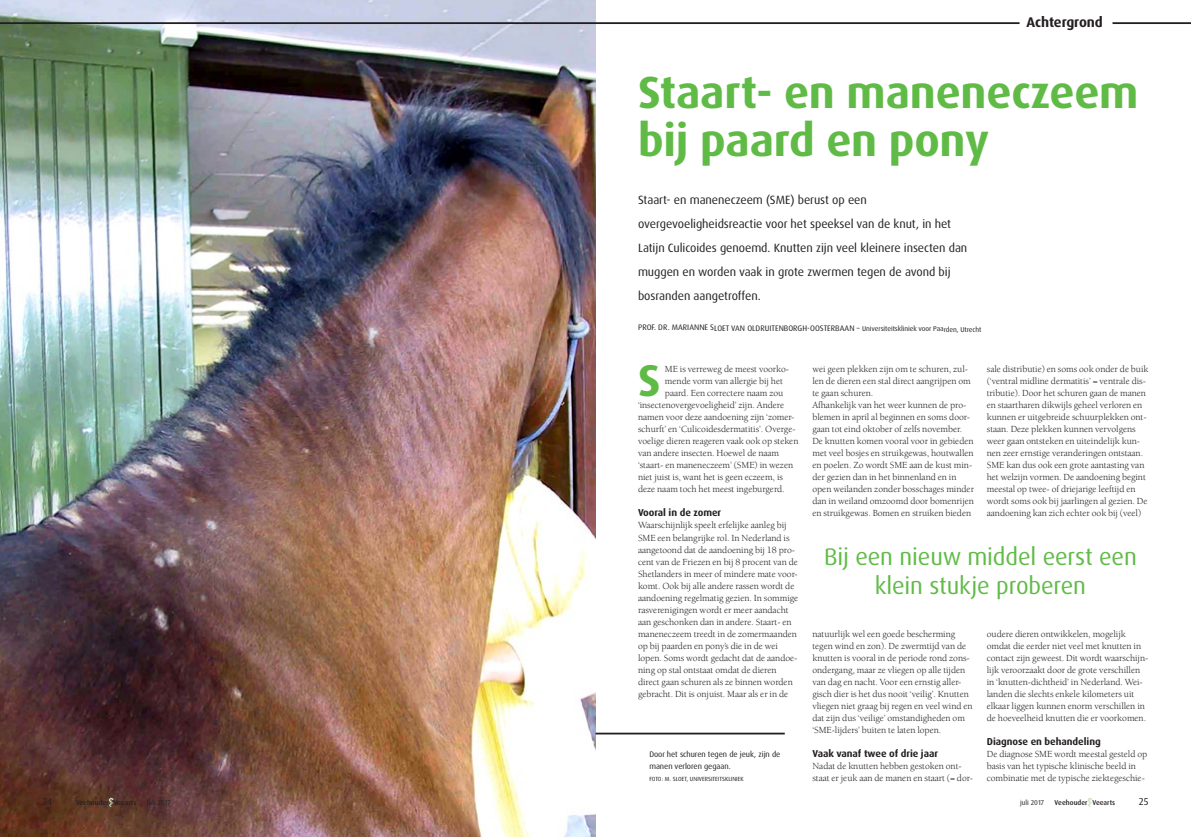
<style>
.page{position:relative;width:1191px;height:837px;background:#fff}
.page>*{position:absolute;margin:0;border:0;box-sizing:border-box;transform-origin:0 0}
.t1{font:700 45px/48px "Dax OT";letter-spacing:-.005em;color:#60bb46}
.t2{font:700 44.5px "Dax OT";color:#60bb46}
.t3{font:24px/29px "Dax OT";letter-spacing:-.005em;color:#60bb46;text-align:center}
.t4{font:700 14px "Dax OT";letter-spacing:-.005em;color:#231f20}
.t5{font:12px/24px "Dax OT";letter-spacing:-.005em;color:#231f20}
.t6{font:700 10px "Dax OT";letter-spacing:-.005em;color:#231f20}
.t7{font:10px "Dax OT";color:#231f20}
.t8{font:9.6px/12px "Berkeley Std";letter-spacing:-.005em;color:#231f20}
.t9{font:8px/12px "Dax OT";letter-spacing:-.005em;color:#231f20}
.t10{font:500 7px "Dax OT";letter-spacing:.005em;color:#231f20}
.t11{font:7px "Dax OT";color:#231f20}
.t12{font:6px "Dax OT";letter-spacing:.005em;color:#231f20}
.s1{font-size:7px}
</style>
<div class="page">
<img style="left:0;top:0;width:595px;height:836px">
<hr style="left:0;top:22px;width:1019px;height:2px;background:#231f20">
<hr style="left:1112px;top:22px;width:79px;height:2px;background:#231f20">
<svg style="left:1088px;top:797px;width:4px;height:9px"></svg>
<svg style="left:109px;top:797px;width:4px;height:9px"></svg>
<hr style="left:595px;top:732px;width:189px;height:2px;background:#231f20">
<h3 class="t4" style="left:1026px;top:13px;width:78px">Achtergrond</h3>
<h1 class="t1" style="left:638px;top:69px;width:502px">Staart- en maneneczeem bij paard en pony</h1>
<p class="t5" style="left:638px;top:188px;width:331px">Staart- en maneneczeem (SME) berust op een overgevoeligheidsreactie voor het speeksel van de knut, in het Latijn Culicoides genoemd. Knutten zijn veel kleinere insecten dan muggen en worden vaak in grote zwermen tegen de avond bij bosranden aangetroffen.</p>
<p class="t9" style="left:638px;top:322px;width:345px">PROF. DR. MARIANNE SLOET VAN OLDRUITENBORGH-OOSTERBAAN – <span class="s1">Universiteits</span><sub>kliniek</sub> <sub>voor</sub> <sub>Paarden,</sub> <sub>Utrecht</sub></p>
<h2 class="t2" style="left:638px;top:352px;width:24px">S</h2>
<p class="t8" style="left:665px;top:363px;width:126px">ME is verreweg de meest voorko-</p>
<p class="t8" style="left:665px;top:375px;width:119px">mende vorm van allergie bij het</p>
<p class="t8" style="left:665px;top:387px;width:120px">paard. Een correctere naam zou</p>
<p class="t8" style="left:638px;top:399px;width:148px">‘insectenovergevoeligheid’ zijn. Andere</p>
<p class="t8" style="left:638px;top:411px;width:158px">namen voor deze aandoening zijn ‘zomer-</p>
<p class="t8" style="left:638px;top:423px;width:159px">schurft’ en ‘Culicoidesdermatitis’. Overge-</p>
<p class="t8" style="left:638px;top:435px;width:162px">voelige dieren reageren vaak ook op steken</p>
<p class="t8" style="left:638px;top:447px;width:143px">van andere insecten. Hoewel de naam</p>
<p class="t8" style="left:638px;top:459px;width:157px">‘staart- en maneneczeem’ (SME) in wezen</p>
<p class="t8" style="left:638px;top:471px;width:146px">niet juist is, want het is geen eczeem, is</p>
<p class="t8" style="left:638px;top:483px;width:148px">deze naam toch het meest ingeburgerd.</p>
<p class="t6" style="left:638px;top:506px;width:85px">Vooral in de zomer</p>
<p class="t8" style="left:638px;top:519px;width:162px">Waarschijnlijk speelt erfelijke aanleg bij SME een belangrijke rol. In Nederland is aangetoond dat de aandoening bij 18 pro&shy;cent van de Friezen en bij 8 procent van de Shetlanders in meer of mindere mate voor&shy;komt. Ook bij alle andere rassen wordt de aandoening regelmatig gezien. In sommige rasverenigingen wordt er meer aandacht aan geschonken dan in andere. Staart- en maneneczeem treedt in de zomermaanden op bij paarden en pony’s die in de wei lopen. Soms wordt gedacht dat de aandoe&shy;ning op stal ontstaat omdat de dieren direct gaan schuren als ze binnen worden gebracht. Dit is onjuist. Maar als er in de</p>
<p class="t9" style="left:649px;top:747px;width:132px">Door het schuren tegen de jeuk, zijn de manen verloren gegaan.</p>
<p class="t12" style="left:649px;top:774px;width:96px">FOTO: M. SLOET, UNIVERSITEITSKLINIEK</p>
<p class="t8" style="left:812px;top:363px;width:163px">wei geen plekken zijn om te schuren, zul&shy;len de dieren een stal direct aangrijpen om te gaan schuren.<br>Afhankelijk van het weer kunnen de pro&shy;blemen in april al beginnen en soms door&shy;gaan tot eind oktober of zelfs november.<br>De knutten komen vooral voor in gebieden met veel bosjes en struikgewas, houtwallen en poelen. Zo wordt SME aan de kust min&shy;der gezien dan in het binnenland en in open weilanden zonder bosschages minder dan in weiland omzoomd door bomenrijen en struikgewas. Bomen en struiken bieden</p>
<p class="t8" style="left:986px;top:363px;width:163px">sale distributie) en soms ook onder de buik (‘ventral midline dermatitis’ = ventrale dis&shy;tributie). Door het schuren gaan de manen en staartharen dikwijls geheel verloren en kunnen er uitgebreide schuurplekken ont&shy;staan. Deze plekken kunnen vervolgens weer gaan ontsteken en uiteindelijk kun&shy;nen zeer ernstige veranderingen ontstaan.<br>SME kan dus ook een grote aantasting van het welzijn vormen. De aandoening begint meestal op twee- of driejarige leeftijd en wordt soms ook bij jaarlingen al gezien. De aandoening kan zich echter ook bij (veel)</p>
<h3 class="t3" style="left:824px;top:541px;width:314px">Bij een nieuw middel eerst een klein stukje proberen</h3>
<p class="t8" style="left:812px;top:627px;width:162px">natuurlijk wel een goede bescherming tegen wind en zon). De zwermtijd van de knutten is vooral in de periode rond zons&shy;ondergang, maar ze vliegen op alle tijden van dag en nacht. Voor een ernstig aller&shy;gisch dier is het dus nooit ‘veilig’. Knutten vliegen niet graag bij regen en veel wind en dat zijn dus ‘veilige’ omstandigheden om ‘SME-lijders’ buiten te laten lopen.</p>
<p class="t6" style="left:812px;top:746px;width:127px">Vaak vanaf twee of drie jaar</p>
<p class="t8" style="left:812px;top:759px;width:162px">Nadat de knutten hebben gestoken ont&shy;staat er jeuk aan de manen en staart (= dor-</p>
<p class="t8" style="left:986px;top:627px;width:163px">oudere dieren ontwikkelen, mogelijk omdat die eerder niet veel met knutten in contact zijn geweest. Dit wordt waarschijn&shy;lijk veroorzaakt door de grote verschillen in ‘knutten-dichtheid’ in Nederland. Wei&shy;landen die slechts enkele kilometers uit elkaar liggen kunnen enorm verschillen in de hoeveelheid knutten die er voorkomen.</p>
<p class="t6" style="left:986px;top:734px;width:115px">Diagnose en behandeling</p>
<p class="t8" style="left:986px;top:747px;width:162px">De diagnose SME wordt meestal gesteld op basis van het typische klinische beeld in combinatie met de typische ziektegeschie-</p>
<p class="t7" style="left:43px;top:794px;width:11px">24</p>
<p class="t10" style="left:76px;top:797px;width:62px">Veehouder Veearts</p>
<p class="t11" style="left:147px;top:797px;width:25px">juli 2017</p>
<p class="t11" style="left:1020px;top:797px;width:25px">juli 2017</p>
<p class="t10" style="left:1054px;top:797px;width:62px">Veehouder Veearts</p>
<p class="t7" style="left:1138px;top:794px;width:11px">25</p>
</div>
